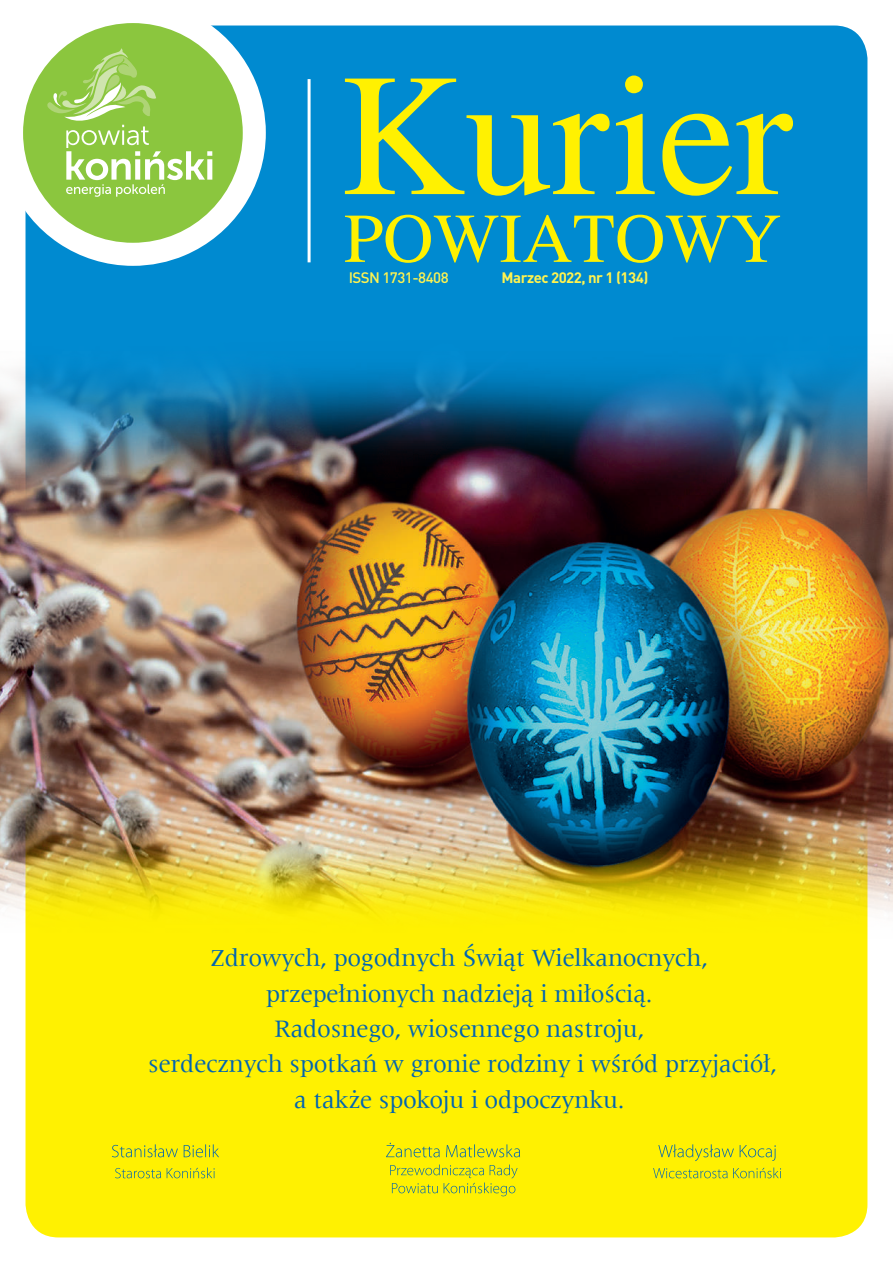
<style>
.page{position:relative;width:893px;height:1263px;background:#fff}
.page>*{position:absolute;margin:0;border:0;box-sizing:border-box;transform-origin:0 0}
.t1{font:25.5px/35.2px "Latin 725 EU";color:#0164b2;text-align:center}
.t2{font:700 15px "DIN Pro";letter-spacing:-.035em;color:#fff34f}
.t3{font:500 15px "DIN Pro";letter-spacing:-.035em;color:#fff34f}
</style>
<div class="page">
<div style="left:26px;top:26px;width:841px;height:596px;background:#008ad0"></div>
<div style="left:26px;top:622px;width:841px;height:615px;background:#fff101"></div>
<img style="left:0;top:300px;width:893px;height:662px">
<hr style="left:308px;top:79px;width:3px;height:183px;background:#fff">
<svg style="left:23px;top:23px;width:243px;height:243px;fill:#fff"></svg>
<div style="left:23px;top:23px;width:220px;height:220px;background:#8bc63e;border-radius:50%"></div>
<svg style="left:46px;top:48px;width:166px;height:149px"></svg>
<svg style="left:345px;top:76px;width:448px;height:120px"></svg>
<svg style="left:345px;top:215px;width:435px;height:48px"></svg>
<svg style="left:115px;top:1167px;width:100px;height:11px"></svg>
<svg style="left:112px;top:1144px;width:107px;height:13px"></svg>
<svg style="left:390px;top:1164px;width:128px;height:32px"></svg>
<svg style="left:386px;top:1143px;width:134px;height:14px"></svg>
<svg style="left:653px;top:1167px;width:128px;height:11px"></svg>
<svg style="left:658px;top:1144px;width:118px;height:17px"></svg>
<p class="t3" style="left:349px;top:268px;width:101px">ISSN 1731-8408</p>
<p class="t2" style="left:502px;top:268px;width:148px">Marzec 2022, nr 1 (134)</p>
<p class="t1" style="left:148px;top:938px;width:631px">Zdrowych, pogodnych Świąt Wielkanocnych, przepełnionych nadzieją i miłością.<br>Radosnego, wiosennego nastroju,<br>serdecznych spotkań w gronie rodziny i wśród przyjaciół, a także spokoju i odpoczynku.</p>
</div>
